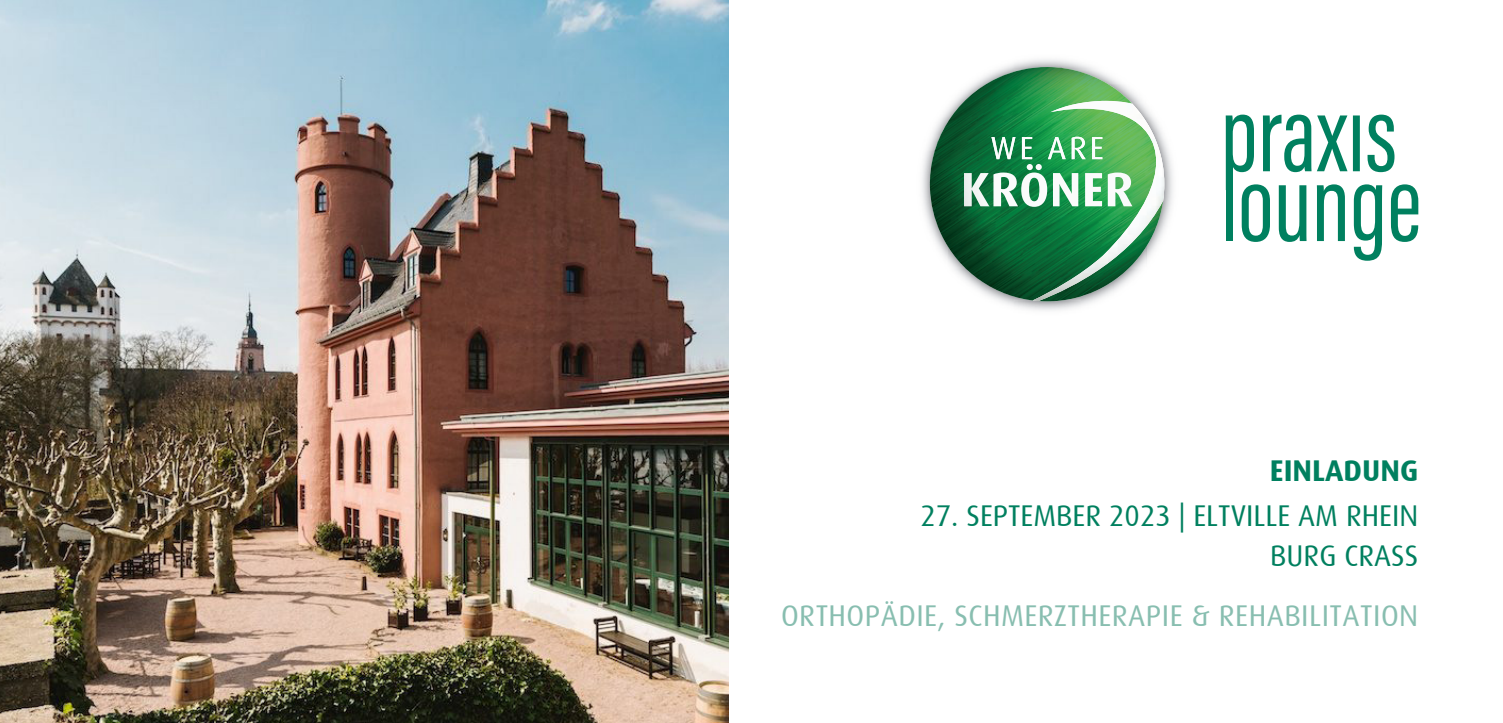
<style>
.page{position:relative;width:1503px;height:723px;background:#fff}
.page>*{position:absolute;margin:0;border:0;box-sizing:border-box;transform-origin:0 0}
.t1{font:30px/40px "Dax";color:#00805f;text-align:right}
.t2{font:30px "Dax";letter-spacing:.015em;color:#88beb0}
.t3{font:700 30px "Dax";color:#00805f}
</style>
<div class="page">
<img style="left:0;top:0;width:729px;height:723px">
<svg style="left:1225px;top:115px;width:193px;height:146px"></svg>
<div style="left:1225px;top:164px;width:7px;height:77px;background:#00805f"></div>
<img style="left:922px;top:151px;width:6px;height:72px">
<img style="left:928px;top:67px;width:209px;height:234px">
<img style="left:964px;top:173px;width:25px;height:33px">
<img style="left:993px;top:172px;width:25px;height:34px">
<img style="left:991px;top:137px;width:24px;height:22px">
<svg style="left:1022px;top:97px;width:148px;height:204px"></svg>
<img style="left:1071px;top:137px;width:14px;height:22px">
<img style="left:1092px;top:137px;width:10px;height:22px">
<p class="t3" style="left:1269px;top:454px;width:150px">EINLADUNG</p>
<p class="t1" style="left:920px;top:496px;width:499px">27. SEPTEMBER 2023 | ELTVILLE AM RHEIN<br>BURG CRASS</p>
<p class="t2" style="left:781px;top:598px;width:639px">ORTHOPÄDIE, SCHMERZTHERAPIE &amp; REHABILITATION</p>
</div>
